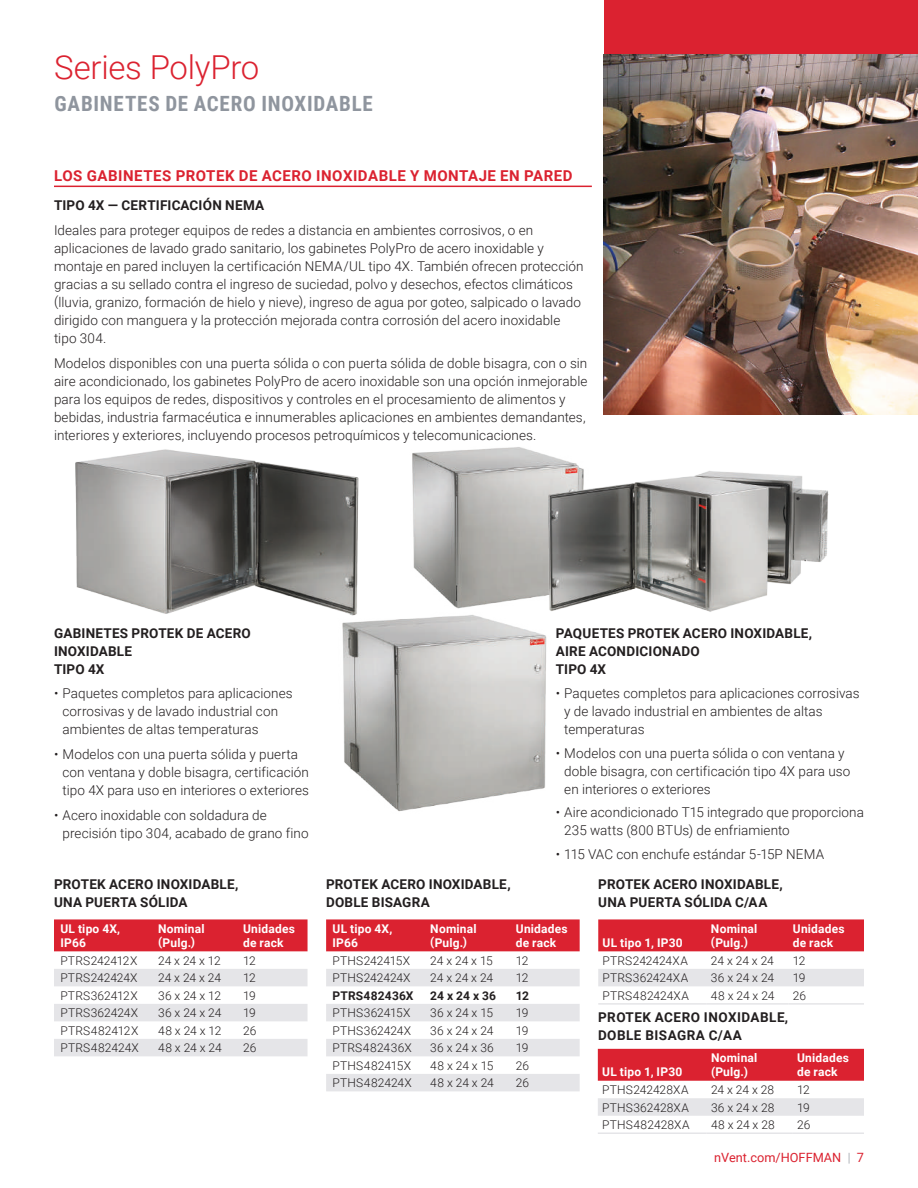
<style>
.page{position:relative;width:918px;height:1188px;background:#fff}
.page>*{position:absolute;margin:0;border:0;box-sizing:border-box;transform-origin:0 0}
.t1{font:300 33px "Roboto";letter-spacing:-.01em;color:#db2230}
.t2{font:700 21px "Roboto Condensed";letter-spacing:.04em;color:#8f959e}
.t3{font:700 15px "Roboto";letter-spacing:.035em;color:#db2230}
.t4{font:300 13.5px/18px "Roboto";letter-spacing:.005em;color:#231f20}
.t5{font:700 13.5px/18px "Roboto";letter-spacing:.015em;color:#231f20}
.t6{font:700 13.5px/18px "Roboto";letter-spacing:.035em;color:#231f20}
.t7{font:12.75px "Roboto";color:#db2230}
.t8{font:300 12px "Roboto";letter-spacing:.005em;color:#231f20}
.t9{font:700 12px/14.4px "Roboto";letter-spacing:.015em;color:#fff}
.t10{font:700 12px "Roboto";letter-spacing:.01em;color:#231f20}
.s1{font-weight:300;color:#8f959e}
</style>
<div class="page">
<div style="left:54px;top:919px;width:254px;height:32px;background:#db2230"></div>
<svg style="left:54px;top:969px;width:254px;height:87px"></svg>
<div style="left:326px;top:919px;width:254px;height:32px;background:#db2230"></div>
<svg style="left:326px;top:969px;width:254px;height:122px"></svg>
<div style="left:598px;top:919px;width:266px;height:32px;background:#db2230"></div>
<div style="left:598px;top:969px;width:266px;height:17px;background:#e5e5e8"></div>
<hr style="left:598px;top:1003px;width:109px;height:2px;background:#e5e5e8">
<hr style="left:707px;top:1003px;width:82px;height:2px;background:#e5e5e8">
<hr style="left:789px;top:1003px;width:75px;height:2px;background:#e5e5e8">
<div style="left:598px;top:1049px;width:266px;height:32px;background:#db2230"></div>
<div style="left:598px;top:1098px;width:266px;height:18px;background:#e5e5e8"></div>
<hr style="left:598px;top:1132px;width:109px;height:2px;background:#e5e5e8">
<hr style="left:707px;top:1132px;width:86px;height:2px;background:#e5e5e8">
<hr style="left:793px;top:1132px;width:71px;height:2px;background:#e5e5e8">
<div style="left:604px;top:0;width:314px;height:336px;background:#db2230"></div>
<img style="left:604px;top:54px;width:314px;height:361px">
<img style="left:412px;top:447px;width:165px;height:161px">
<img style="left:535px;top:464px;width:294px;height:148px">
<img style="left:75px;top:449px;width:284px;height:165px">
<img style="left:333px;top:608px;width:224px;height:204px">
<hr style="left:54px;top:186px;width:538px;height:1px;background:#db2230">
<h1 class="t1" style="left:54px;top:44px;width:207px">Series PolyPro</h1>
<h2 class="t2" style="left:54px;top:89px;width:320px">GABINETES DE ACERO INOXIDABLE</h2>
<p class="t3" style="left:54px;top:165px;width:520px">LOS GABINETES PROTEK DE ACERO INOXIDABLE Y MONTAJE EN PARED</p>
<p class="t5" style="left:54px;top:196px;width:212px">TIPO 4X — CERTIFICACIÓN NEMA</p>
<p class="t4" style="left:54px;top:220px;width:531px">Ideales para proteger equipos de redes a distancia en ambientes corrosivos, o en aplicaciones de lavado grado sanitario, los gabinetes PolyPro de acero inoxidable y montaje en pared incluyen la certificación NEMA/UL tipo 4X. También ofrecen protección gracias a su sellado contra el ingreso de suciedad, polvo y desechos, efectos climáticos (lluvia, granizo, formación de hielo y nieve), ingreso de agua por goteo, salpicado o lavado dirigido con manguera y la protección mejorada contra corrosión del acero inoxidable tipo 304.</p>
<p class="t4" style="left:54px;top:353px;width:535px">Modelos disponibles con una puerta sólida o con puerta sólida de doble bisagra, con o sin aire acondicionado, los gabinetes PolyPro de acero inoxidable son una opción inmejorable para los equipos de redes, dispositivos y controles en el procesamiento de alimentos y bebidas, industria farmacéutica e innumerables aplicaciones en ambientes demandantes, interiores y exteriores, incluyendo procesos petroquímicos y telecomunicaciones.</p>
<p class="t5" style="left:54px;top:623px;width:198px">GABINETES PROTEK DE ACERO<br>INOXIDABLE<br>TIPO 4X</p>
<p class="t4" style="left:63px;top:684px;width:232px;text-indent:-9px">• Paquetes completos para aplicaciones corrosivas y de lavado industrial con ambientes de altas temperaturas</p>
<p class="t4" style="left:63px;top:745px;width:248px;text-indent:-9px">• Modelos con una puerta sólida y puerta con ventana y doble bisagra, certificación tipo 4X para uso en interiores o exteriores</p>
<p class="t4" style="left:63px;top:806px;width:248px;text-indent:-9px">• Acero inoxidable con soldadura de precisión tipo 304, acabado de grano fino</p>
<p class="t5" style="left:54px;top:874px;width:186px">PROTEK ACERO INOXIDABLE,<br>UNA PUERTA SÓLIDA</p>
<p class="t9" style="left:60px;top:921px;width:61px">UL tipo 4X,<br>IP66</p>
<p class="t9" style="left:158px;top:921px;width:48px">Nominal (Pulg.)</p>
<p class="t9" style="left:243px;top:921px;width:53px">Unidades de rack</p>
<p class="t8" style="left:60px;top:952px;width:79px">PTRS242412X</p>
<p class="t8" style="left:158px;top:952px;width:64px">24 x 24 x 12</p>
<p class="t8" style="left:243px;top:952px;width:14px">12</p>
<p class="t8" style="left:60px;top:969px;width:79px">PTRS242424X</p>
<p class="t8" style="left:158px;top:969px;width:64px">24 x 24 x 24</p>
<p class="t8" style="left:243px;top:969px;width:14px">12</p>
<p class="t8" style="left:60px;top:987px;width:79px">PTRS362412X</p>
<p class="t8" style="left:158px;top:987px;width:64px">36 x 24 x 12</p>
<p class="t8" style="left:243px;top:987px;width:14px">19</p>
<p class="t8" style="left:60px;top:1004px;width:79px">PTRS362424X</p>
<p class="t8" style="left:158px;top:1004px;width:65px">36 x 24 x 24</p>
<p class="t8" style="left:243px;top:1004px;width:14px">19</p>
<p class="t8" style="left:60px;top:1022px;width:80px">PTRS482412X</p>
<p class="t8" style="left:158px;top:1022px;width:65px">48 x 24 x 12</p>
<p class="t8" style="left:243px;top:1022px;width:15px">26</p>
<p class="t8" style="left:60px;top:1039px;width:80px">PTRS482424X</p>
<p class="t8" style="left:158px;top:1039px;width:65px">48 x 24 x 24</p>
<p class="t8" style="left:243px;top:1039px;width:15px">26</p>
<p class="t5" style="left:556px;top:623px;width:258px">PAQUETES PROTEK ACERO INOXIDABLE,<br>AIRE ACONDICIONADO<br>TIPO 4X</p>
<p class="t4" style="left:564px;top:684px;width:297px;text-indent:-9px">• Paquetes completos para aplicaciones corrosivas y de lavado industrial en ambientes de altas temperaturas</p>
<p class="t4" style="left:564px;top:744px;width:288px;text-indent:-9px">• Modelos con una puerta sólida o con ventana y doble bisagra, con certificación tipo 4X para uso en interiores o exteriores</p>
<p class="t4" style="left:564px;top:803px;width:301px;text-indent:-9px">• Aire acondicionado T15 integrado que proporciona<br>235 watts (800 BTUs) de enfriamiento</p>
<p class="t4" style="left:556px;top:845px;width:270px">• 115 VAC con enchufe estándar 5-15P NEMA</p>
<p class="t5" style="left:326px;top:874px;width:186px">PROTEK ACERO INOXIDABLE,<br>DOBLE BISAGRA</p>
<p class="t9" style="left:333px;top:921px;width:61px">UL tipo 4X,<br>IP66</p>
<p class="t9" style="left:430px;top:921px;width:48px">Nominal (Pulg.)</p>
<p class="t9" style="left:516px;top:921px;width:53px">Unidades de rack</p>
<p class="t8" style="left:332px;top:952px;width:79px">PTHS242415X</p>
<p class="t8" style="left:430px;top:952px;width:64px">24 x 24 x 15</p>
<p class="t8" style="left:516px;top:952px;width:14px">12</p>
<p class="t8" style="left:332px;top:969px;width:80px">PTHS242424X</p>
<p class="t8" style="left:430px;top:969px;width:64px">24 x 24 x 24</p>
<p class="t8" style="left:516px;top:969px;width:14px">12</p>
<p class="t10" style="left:332px;top:987px;width:83px">PTRS482436X</p>
<p class="t10" style="left:430px;top:987px;width:67px">24 x 24 x 36</p>
<p class="t10" style="left:516px;top:987px;width:15px">12</p>
<p class="t8" style="left:332px;top:1004px;width:80px">PTHS362415X</p>
<p class="t8" style="left:430px;top:1004px;width:64px">36 x 24 x 15</p>
<p class="t8" style="left:516px;top:1004px;width:14px">19</p>
<p class="t8" style="left:332px;top:1022px;width:80px">PTHS362424X</p>
<p class="t8" style="left:430px;top:1022px;width:65px">36 x 24 x 24</p>
<p class="t8" style="left:516px;top:1022px;width:14px">19</p>
<p class="t8" style="left:332px;top:1039px;width:81px">PTRS482436X</p>
<p class="t8" style="left:430px;top:1039px;width:65px">36 x 24 x 36</p>
<p class="t8" style="left:516px;top:1039px;width:14px">19</p>
<p class="t8" style="left:332px;top:1057px;width:80px">PTHS482415X</p>
<p class="t8" style="left:430px;top:1057px;width:65px">48 x 24 x 15</p>
<p class="t8" style="left:516px;top:1057px;width:15px">26</p>
<p class="t8" style="left:332px;top:1074px;width:81px">PTHS482424X</p>
<p class="t8" style="left:430px;top:1074px;width:65px">48 x 24 x 24</p>
<p class="t8" style="left:516px;top:1074px;width:15px">26</p>
<p class="t5" style="left:598px;top:874px;width:186px">PROTEK ACERO INOXIDABLE,<br>UNA PUERTA SÓLIDA C/AA</p>
<p class="t9" style="left:603px;top:935px;width:82px">UL tipo 1, IP30</p>
<p class="t9" style="left:711px;top:921px;width:48px">Nominal (Pulg.)</p>
<p class="t9" style="left:793px;top:921px;width:53px">Unidades de rack</p>
<p class="t8" style="left:603px;top:952px;width:87px">PTRS242424XA</p>
<p class="t8" style="left:711px;top:952px;width:64px">24 x 24 x 24</p>
<p class="t8" style="left:793px;top:952px;width:14px">12</p>
<p class="t8" style="left:603px;top:969px;width:87px">PTRS362424XA</p>
<p class="t8" style="left:711px;top:969px;width:65px">36 x 24 x 24</p>
<p class="t8" style="left:793px;top:969px;width:14px">19</p>
<p class="t8" style="left:603px;top:987px;width:88px">PTRS482424XA</p>
<p class="t8" style="left:711px;top:987px;width:65px">48 x 24 x 24</p>
<p class="t8" style="left:793px;top:987px;width:15px">26</p>
<p class="t6" style="left:598px;top:1008px;width:192px">PROTEK ACERO INOXIDABLE,<br>DOBLE BISAGRA C/AA</p>
<p class="t9" style="left:602px;top:1065px;width:82px">UL tipo 1, IP30</p>
<p class="t9" style="left:711px;top:1050px;width:48px">Nominal (Pulg.)</p>
<p class="t9" style="left:797px;top:1050px;width:53px">Unidades de rack</p>
<p class="t8" style="left:602px;top:1081px;width:88px">PTHS242428XA</p>
<p class="t8" style="left:711px;top:1081px;width:65px">24 x 24 x 28</p>
<p class="t8" style="left:797px;top:1081px;width:14px">12</p>
<p class="t8" style="left:602px;top:1099px;width:89px">PTHS362428XA</p>
<p class="t8" style="left:711px;top:1099px;width:65px">36 x 24 x 28</p>
<p class="t8" style="left:797px;top:1099px;width:14px">19</p>
<p class="t8" style="left:602px;top:1116px;width:89px">PTHS482428XA</p>
<p class="t8" style="left:711px;top:1116px;width:65px">48 x 24 x 28</p>
<p class="t8" style="left:797px;top:1116px;width:15px">26</p>
<p class="t7" style="left:714px;top:1148px;width:151px">nVent.com/HOFFMAN <span class="s1">|</span> 7</p>
</div>
